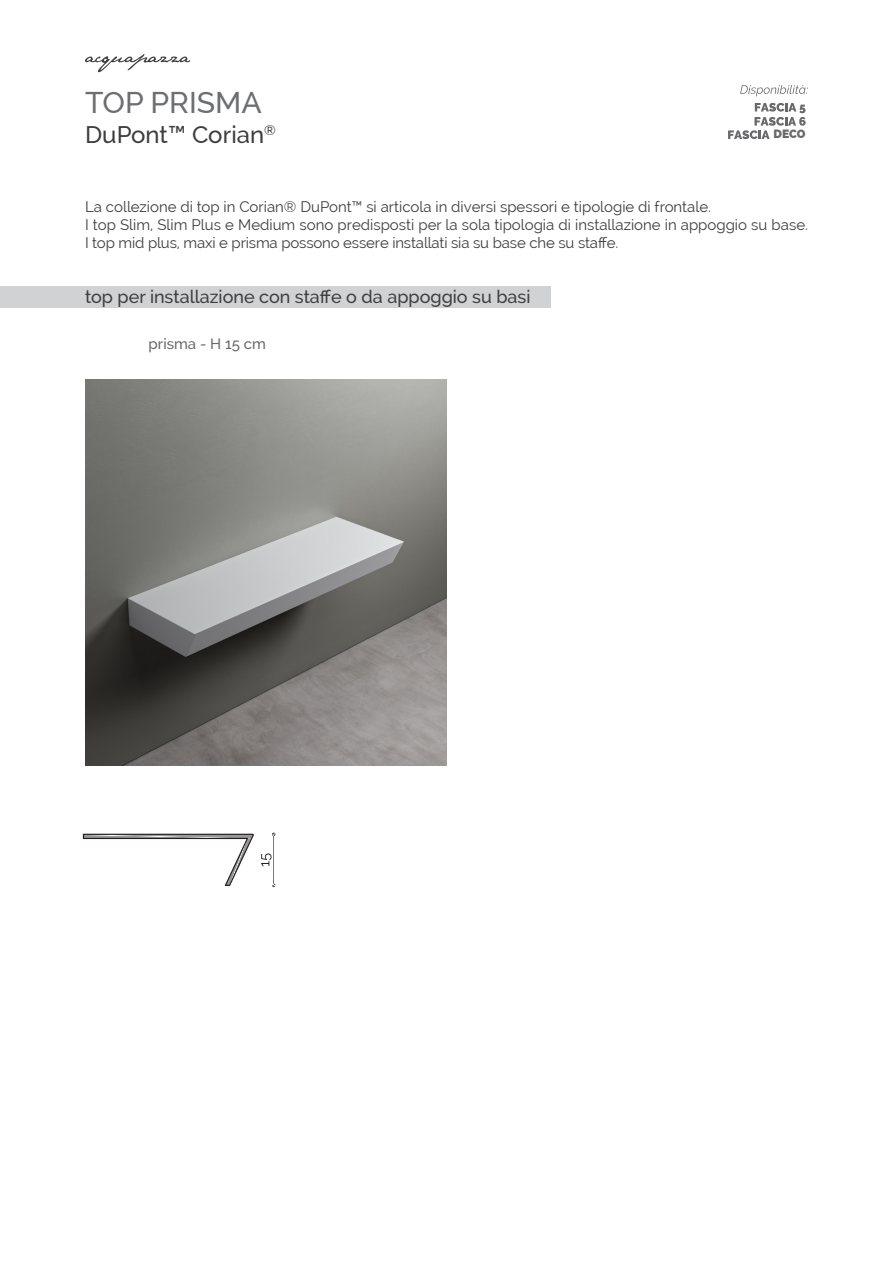
<style>
.page{position:relative;width:893px;height:1263px;background:#fff}
.page>*{position:absolute;margin:0;border:0;box-sizing:border-box;transform-origin:0 0}
.t1{font:500 30px "Raleway";color:#6d6e71}
.t2{font:500 24px "Raleway";color:#3e3e3f}
.t3{font:500 18px "Raleway";color:#3e3e3f}
.t4{font:15px/18px "Raleway";color:#3e3e3f}
.t5{font:500 15px "Raleway";color:#69696c}
.t6{font:800 12px "Raleway";color:#69696c}
</style>
<div class="page">
<svg style="left:85px;top:54px;width:105px;height:18px"></svg>
<div style="left:0;top:286px;width:551px;height:22px;background:#d1d2d4"></div>
<svg style="left:83px;top:834px;width:171px;height:52px"></svg>
<svg style="left:261px;top:832px;width:14px;height:55px"></svg>
<svg style="left:740px;top:85px;width:68px;height:11px"></svg>
<svg style="left:728px;top:103px;width:78px;height:36px"></svg>
<img style="left:85px;top:379px;width:361px;height:386px">
<h1 class="t1" style="left:85px;top:91px;width:178px">TOP PRISMA</h1>
<h2 class="t2" style="left:85px;top:126px;width:192px">DuPont™ Corian<sup>®</sup></h2>
<p class="t6" style="left:773px;top:127px;width:34px">DECO</p>
<p class="t4" style="left:85px;top:199px;width:724px">La collezione di top in Corian® DuPont™ si articola in diversi spessori e tipologie di frontale.<br>I top Slim, Slim Plus e Medium sono predisposti per la sola tipologia di installazione in appoggio su base.<br>I top mid plus, maxi e prisma possono essere installati sia su base che su staffe.</p>
<p class="t3" style="left:85px;top:287px;width:447px">top per installazione con staffe o da appoggio su basi</p>
<p class="t5" style="left:149px;top:338px;width:119px">prisma - H 15 cm</p>
</div>
